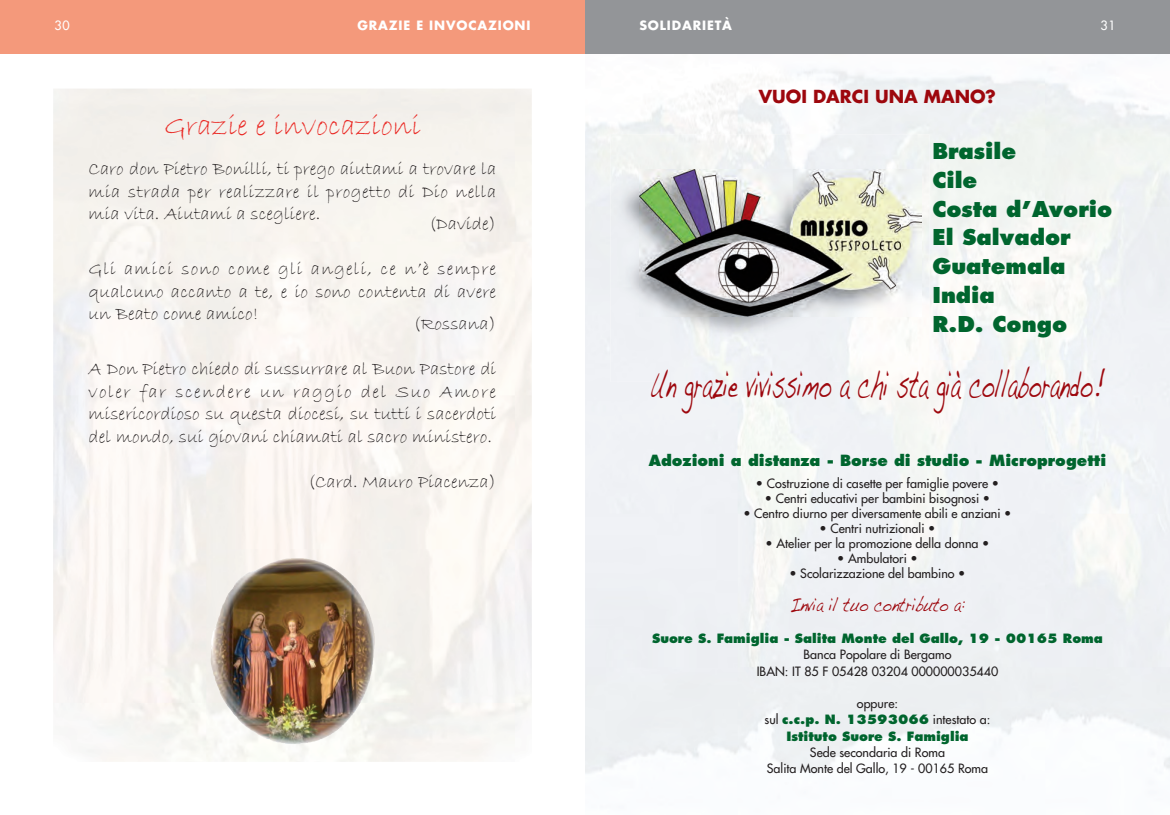
<style>
.page{position:relative;width:1170px;height:815px;background:#fff}
.page>*{position:absolute;margin:0;border:0;box-sizing:border-box;transform-origin:0 0}
.t1{font:40px "Handwriting Dakota";color:#9d070d;scale:.5 1}
.t2{font:30px "Bradley Hand ITC";color:#ea2924}
.t3{font:800 21.25px/28.9px "Futura";color:#00652e}
.t4{font:20px "Handwriting Dakota";color:#9d070d;scale:.7 1}
.t5{font:18.75px/22.5px "Bradley Hand ITC";color:#231f20;text-align:justify}
.t6{font:700 17.5px "Futura";color:#9d070d}
.t7{font:800 15px "Futura";color:#00652e}
.t8{font:12.5px/16.2px "Futura";color:#231f20;text-align:center}
.t9{font:800 12.5px/16.2px "Futura";color:#00652e;text-align:center}
.t10{font:700 12.5px "Futura";letter-spacing:.07em;color:#fff}
.t11{font:12.5px "Futura";color:#fff}
.s1{font-weight:400;color:#231f20}
</style>
<div class="page">
<div style="left:585px;top:0;width:584px;height:53px;background:#939598"></div>
<img style="left:610px;top:134px;width:319px;height:248px">
<img style="left:639px;top:169px;width:282px;height:147px">
<div style="left:0;top:0;width:585px;height:53px;background:#f4997b"></div>
<img style="left:53px;top:89px;width:478px;height:673px">
<img style="left:291px;top:558px;width:58px;height:24px">
<p class="t11" style="left:54px;top:19px;width:17px">30</p>
<p class="t10" style="left:357px;top:20px;width:174px">GRAZIE E INVOCAZIONI</p>
<h2 class="t2" style="left:164px;top:115px;width:258px">Grazie e invocazioni</h2>
<p class="t5" style="left:89px;top:159px;width:409px">Caro don Pietro Bonilli, ti prego aiutami a trovare la mia strada per realizzare il progetto di Dio nella mia vita. Aiutami a scegliere.</p>
<p class="t5" style="left:428px;top:214px;width:69px">(Davide)</p>
<p class="t5" style="left:89px;top:259px;width:409px">Gli amici sono come gli angeli, ce n’è sempre qualcuno accanto a te, e io sono contenta di avere un Beato come amico!</p>
<p class="t5" style="left:413px;top:314px;width:85px">(Rossana)</p>
<p class="t5" style="left:89px;top:359px;width:409px">A Don Pietro chiedo di sussurrare al Buon Pastore di voler far scendere un raggio del Suo Amore misericordioso su questa diocesi, su tutti i sacerdoti del mondo, sui giovani chiamati al sacro ministero.</p>
<p class="t5" style="left:308px;top:472px;width:190px">(Card. Mauro Piacenza)</p>
<p class="t10" style="left:639px;top:20px;width:94px">SOLIDARIETÀ</p>
<p class="t11" style="left:1100px;top:19px;width:17px">31</p>
<p class="t6" style="left:758px;top:89px;width:238px">VUOI DARCI UNA MANO?</p>
<p class="t3" style="left:932px;top:138px;width:181px">Brasile<br>Cile<br>Costa d’Avorio<br>El Salvador<br>Guatemala<br>India<br>R.D. Congo</p>
<h1 class="t1" style="left:649px;top:371px;width:912px">Un grazie vivissimo a chi sta già collaborando!</h1>
<p class="t7" style="left:648px;top:454px;width:459px">Adozioni a distanza - Borse di studio - Microprogetti</p>
<p class="t8" style="left:755px;top:476px;width:245px">• Costruzione di casette per famiglie povere •</p>
<p class="t8" style="left:764px;top:491px;width:226px">• Centri educativi per bambini bisognosi •</p>
<p class="t8" style="left:743px;top:506px;width:269px">• Centro diurno per diversamente abili e anziani •</p>
<p class="t8" style="left:819px;top:521px;width:117px">• Centri nutrizionali •</p>
<p class="t8" style="left:765px;top:536px;width:225px">• Atelier per la promozione della donna •</p>
<p class="t8" style="left:837px;top:551px;width:82px">• Ambulatori •</p>
<p class="t8" style="left:789px;top:566px;width:177px">• Scolarizzazione del bambino •</p>
<p class="t4" style="left:790px;top:598px;width:251px">Invia il tuo contributo a:</p>
<p class="t9" style="left:652px;top:631px;width:452px">Suore S. Famiglia - Salita Monte del Gallo, 19 - 00165 Roma</p>
<p class="t8" style="left:756px;top:648px;width:243px">Banca Popolare di Bergamo<br>IBAN: IT 85 F 05428 03204 000000035440</p>
<p class="t9" style="left:764px;top:696px;width:227px"><span class="s1">oppure:<br>sul</span> c.c.p. N. 13593066 <span class="s1">intestato a:<br></span>Istituto Suore S. Famiglia</p>
<p class="t8" style="left:766px;top:745px;width:223px">Sede secondaria di Roma<br>Salita Monte del Gallo, 19 - 00165 Roma</p>
</div>
